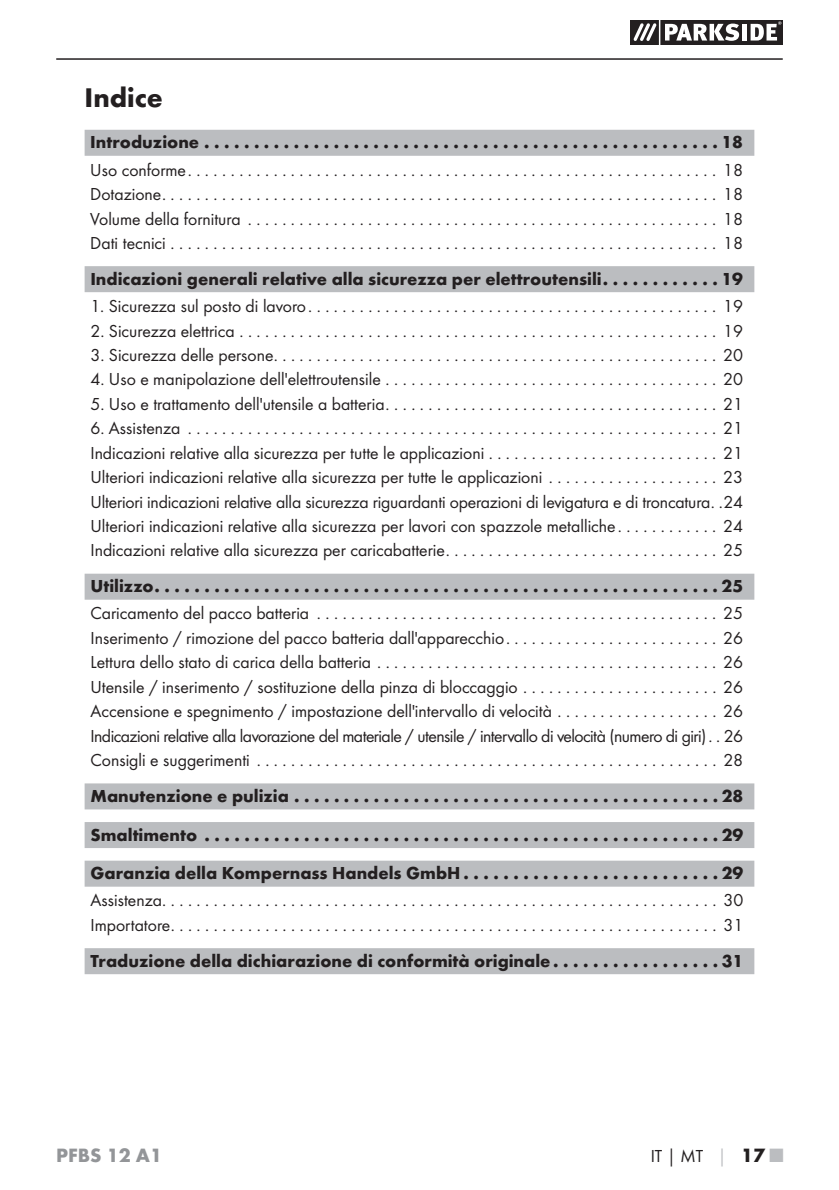
<style>
.page{position:relative;width:839px;height:1190px;background:#fff}
.page>*{position:absolute;margin:0;border:0;box-sizing:border-box;transform-origin:0 0}
.t1{font:700 28px "Futura";color:#231f20}
.t2{font:700 20px "Futura";color:#939598}
.t3{font:18px/24.4px "Futura Boo";color:#231f20;text-align:justify}
.t4{font:700 18px/38.6px "Futura";color:#231f20;text-align:justify}
.s1{font-family:"Futura";font-weight:700}
.s2{font-family:"Futura";font-weight:700;color:#bbbdc0}
.s3{font-family:"Futura";font-weight:700;font-size:20px}
.s4{font-family:"Futura";font-weight:700;font-size:20px;color:#bbbdc0}
</style>
<div class="page">
<hr style="left:56px;top:58px;width:726px;height:2px;background:#231f20">
<svg style="left:630px;top:20px;width:152px;height:25px"></svg>
<hr style="left:658px;top:20px;width:2px;height:25px;background:#fff">
<div style="left:85px;top:130px;width:668px;height:26px;background:#bbbdc0"></div>
<div style="left:85px;top:266px;width:668px;height:26px;background:#bbbdc0"></div>
<div style="left:85px;top:573px;width:668px;height:26px;background:#bbbdc0"></div>
<div style="left:85px;top:783px;width:668px;height:26px;background:#bbbdc0"></div>
<div style="left:85px;top:822px;width:668px;height:26px;background:#bbbdc0"></div>
<div style="left:85px;top:860px;width:668px;height:26px;background:#bbbdc0"></div>
<div style="left:85px;top:948px;width:668px;height:26px;background:#bbbdc0"></div>
<h1 class="t1" style="left:85px;top:86px;width:80px">Indice</h1>
<p class="t4" style="left:90px;top:125px;width:653px">Introduzione ....................................................18</p>
<p class="t3" style="left:90px;top:158px;width:653px">Uso conforme .............................................................. 18<br>Dotazione ................................................................. 18<br>Volume della fornitura ....................................................... 18<br>Dati tecnici ................................................................ 18</p>
<p class="t4" style="left:90px;top:261px;width:653px">Indicazioni generali relative alla sicurezza per elettro utensili . . . . . . . . . . . . 19</p>
<p class="t3" style="left:90px;top:295px;width:653px">1. Sicurezza sul posto di lavoro ................................................ 19</p>
<p class="t3" style="left:90px;top:319px;width:653px">2. Sicurezza elettrica ........................................................ 19</p>
<p class="t3" style="left:90px;top:344px;width:653px">3. Sicurezza delle persone .................................................... 20</p>
<p class="t3" style="left:90px;top:368px;width:653px">4. Uso e manipolazione dell'elettro utensile ....................................... 20</p>
<p class="t3" style="left:90px;top:392px;width:653px">5. Uso e trattamento dell'utensile a batteria ....................................... 21</p>
<p class="t3" style="left:90px;top:417px;width:654px">6. Assistenza .............................................................. 21<br>Indicazioni relative alla sicurezza per tutte le applicazioni . . . . . . . . . . . . . . . . . . . . . . . . . . . 21<br>Ulteriori indicazioni relative alla sicurezza per tutte le applicazioni . . . . . . . . . . . . . . . . . . . . 23<br>Ulteriori indicazioni relative alla sicurezza riguardanti operazioni di levigatura e di troncatura . .24<br>Ulteriori indicazioni relative alla sicurezza per lavori con spazzole metalliche . . . . . . . . . . . . 24<br>Indicazioni relative alla sicurezza per caricabatterie . . . . . . . . . . . . . . . . . . . . . . . . . . . . . . . . 25</p>
<p class="t4" style="left:90px;top:568px;width:653px">Utilizzo .........................................................25</p>
<p class="t3" style="left:90px;top:602px;width:654px">Caricamento del pacco batteria ............................................... 25<br>Inserimento / rimozione del pacco batteria dall'apparecchio . . . . . . . . . . . . . . . . . . . . . . . . . 26<br>Lettura dello stato di carica della batteria ........................................ 26<br>Utensile / inserimento / sostituzione della pinza di bloccaggio . . . . . . . . . . . . . . . . . . . . . . . 26<br>Accensione e spegnimento / impostazione dell'intervallo di velocità . . . . . . . . . . . . . . . . . . . 26<br>Indicazioni relative alla lavorazione del materiale / utensile / intervallo di velocità (numero di giri) . . 26<br>Consigli e suggerimenti ...................................................... 28</p>
<p class="t4" style="left:90px;top:778px;width:653px">Manutenzione e pulizia ...........................................28<br>Smaltimento ....................................................29<br>Garanzia della Kompernass Handels GmbH . . . . . . . . . . . . . . . . . . . . . . . . . . 29</p>
<p class="t3" style="left:90px;top:889px;width:653px">Assistenza ................................................................. 30<br>Importatore ................................................................ 31</p>
<p class="t4" style="left:90px;top:942px;width:653px">Traduzione della dichiarazione di conformità originale . . . . . . . . . . . . . . . . . 31</p>
<p class="t2" style="left:56px;top:1147px;width:107px">PFBS 12 A1</p>
<p class="t3" style="left:650px;top:1144px;width:134px">IT<span class="s1">│</span>MT <span class="s2">│</span> <span class="s3">17</span> <span class="s4">■</span></p>
</div>
